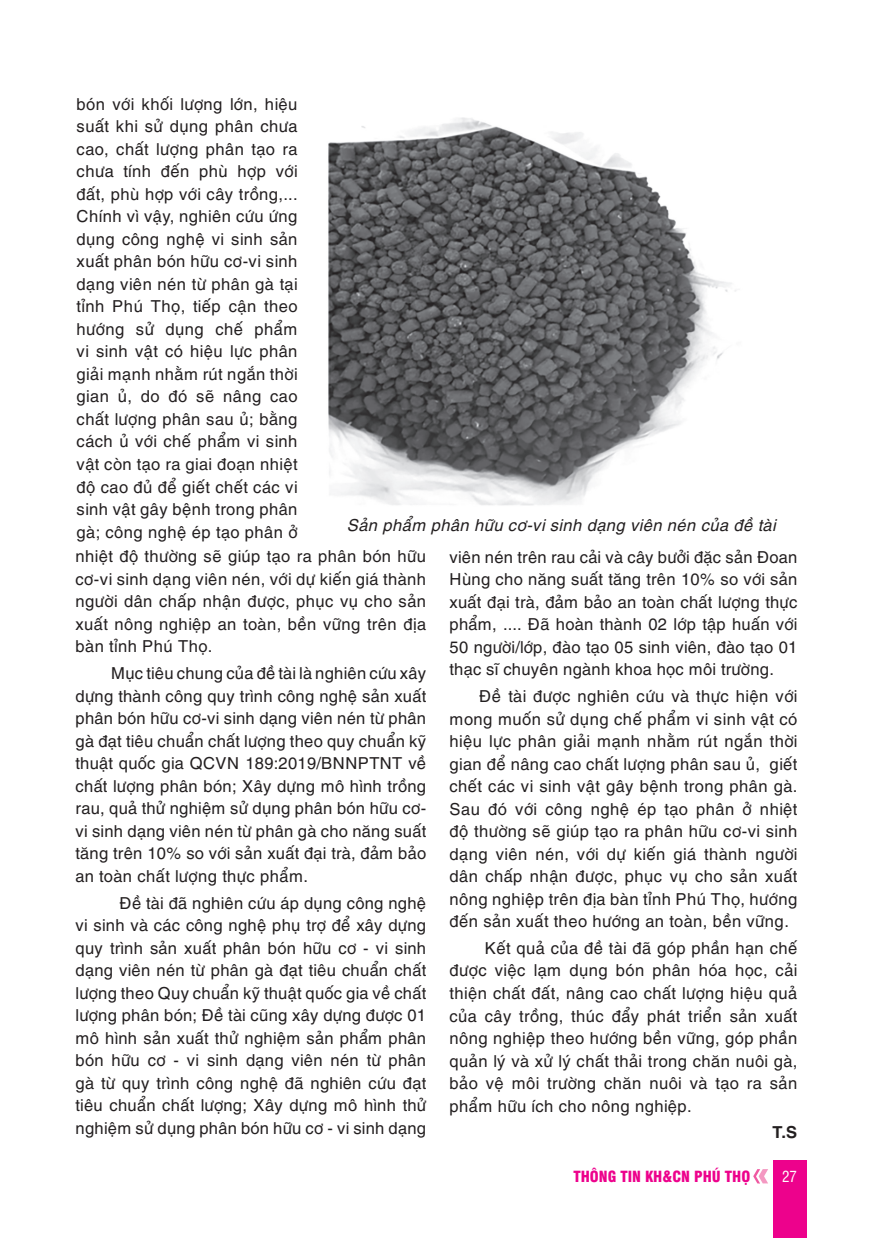
<style>
.page{position:relative;width:885px;height:1238px;background:#fff}
.page>*{position:absolute;margin:0;border:0;box-sizing:border-box;transform-origin:0 0}
.t1{font:16.5px/22.5px "UTM Helve";color:#231f20;text-align:justify}
.t2{font:italic 16.5px "UTM Helve";color:#231f20}
.t3{font:700 16.5px "UTM Helve";color:#231f20}
.t4{font:900 condensed 15px "BQN Swiss 721";color:#ed028c}
.t5{font:15px "BQN Swiss Condensed";color:#fff}
</style>
<div class="page">
<div style="left:772px;top:1160px;width:34px;height:77px;background:#ed028c"></div>
<svg style="left:753px;top:1169px;width:15px;height:14px"></svg>
<img style="left:328px;top:117px;width:408px;height:389px">
<p class="t1" style="left:77px;top:91px;width:223px">bón với khối lượng lớn, hiệu suất khi sử dụng phân chưa cao, chất lượng phân tạo ra chưa tính đến phù hợp với đất, phù hợp với cây trồng,...<br>Chính vì vậy, nghiên cứu ứng dụng công nghệ vi sinh sản xuất phân bón hữu cơ-vi sinh dạng viên nén từ phân gà tại tỉnh Phú Thọ, tiếp cận theo hướng sử dụng chế phẩm vi sinh vật có hiệu lực phân giải mạnh nhằm rút ngắn thời gian ủ, do đó sẽ nâng cao chất lượng phân sau ủ; bằng cách ủ với chế phẩm vi sinh vật còn tạo ra giai đoạn nhiệt độ cao đủ để giết chết các vi sinh vật gây bệnh trong phân gà; công nghệ ép tạo phân ở</p>
<p class="t1" style="left:76px;top:543px;width:352px">nhiệt độ thường sẽ giúp tạo ra phân bón hữu cơ-vi sinh dạng viên nén, với dự kiến giá thành người dân chấp nhận được, phục vụ cho sản xuất nông nghiệp an toàn, bền vững trên địa bàn tỉnh Phú Thọ.</p>
<p class="t1" style="left:76px;top:660px;width:352px;text-indent:36px">Mục tiêu chung của đề tài là nghiên cứu xây dựng thành công quy trình công nghệ sản xuất phân bón hữu cơ-vi sinh dạng viên nén từ phân gà đạt tiêu chuẩn chất lượng theo quy chuẩn kỹ thuật quốc gia QCVN 189:2019/BNNPTNT về chất lượng phân bón; Xây dựng mô hình trồng rau, quả thử nghiệm sử dụng phân bón hữu cơ&shy;vi sinh dạng viên nén từ phân gà cho năng suất tăng trên 10% so với sản xuất đại trà, đảm bảo an toàn chất lượng thực phẩm.</p>
<p class="t1" style="left:76px;top:889px;width:352px;text-indent:44px">Đề tài đã nghiên cứu áp dụng công nghệ vi sinh và các công nghệ phụ trợ để xây dựng quy trình sản xuất phân bón hữu cơ - vi sinh dạng viên nén từ phân gà đạt tiêu chuẩn chất lượng theo Quy chuẩn kỹ thuật quốc gia về chất lượng phân bón; Đề tài cũng xây dựng được 01 mô hình sản xuất thử nghiệm sản phẩm phân bón hữu cơ - vi sinh dạng viên nén từ phân gà từ quy trình công nghệ đã nghiên cứu đạt tiêu chuẩn chất lượng; Xây dựng mô hình thử nghiệm sử dụng phân bón hữu cơ - vi sinh dạng</p>
<p class="t2" style="left:347px;top:512px;width:431px">Sản phẩm phân hữu cơ-vi sinh dạng viên nén của đề tài</p>
<p class="t1" style="left:449px;top:544px;width:350px">viên nén trên rau cải và cây bưởi đặc sản Đoan Hùng cho năng suất tăng trên 10% so với sản xuất đại trà, đảm bảo an toàn chất lượng thực phẩm, .... Đã hoàn thành 02 lớp tập huấn với 50 người/lớp, đào tạo 05 sinh viên, đào tạo 01 thạc sĩ chuyên ngành khoa học môi trường.</p>
<p class="t1" style="left:449px;top:683px;width:350px;text-indent:30px">Đề tài được nghiên cứu và thực hiện với mong muốn sử dụng chế phẩm vi sinh vật có hiệu lực phân giải mạnh nhằm rút ngắn thời gian để nâng cao chất lượng phân sau ủ, giết chết các vi sinh vật gây bệnh trong phân gà.<br>Sau đó với công nghệ ép tạo phân ở nhiệt độ thường sẽ giúp tạo ra phân hữu cơ-vi sinh dạng viên nén, với dự kiến giá thành người dân chấp nhận được, phục vụ cho sản xuất nông nghiệp trên địa bàn tỉnh Phú Thọ, hướng đến sản xuất theo hướng an toàn, bền vững.</p>
<p class="t1" style="left:449px;top:935px;width:350px;text-indent:35px">Kết quả của đề tài đã góp phần hạn chế được việc lạm dụng bón phân hóa học, cải thiện chất đất, nâng cao chất lượng hiệu quả của cây trồng, thúc đẩy phát triển sản xuất nông nghiệp theo hướng bền vững, góp phần quản lý và xử lý chất thải trong chăn nuôi gà, bảo vệ môi trường chăn nuôi và tạo ra sản phẩm hữu ích cho nông nghiệp.</p>
<p class="t3" style="left:772px;top:1118px;width:27px">T.S</p>
<p class="t4" style="left:573px;top:1164px;width:178px">THÔNG TIN KH&amp;CN PHÚ THỌ</p>
<p class="t5" style="left:782px;top:1165px;width:16px">27</p>
</div>
